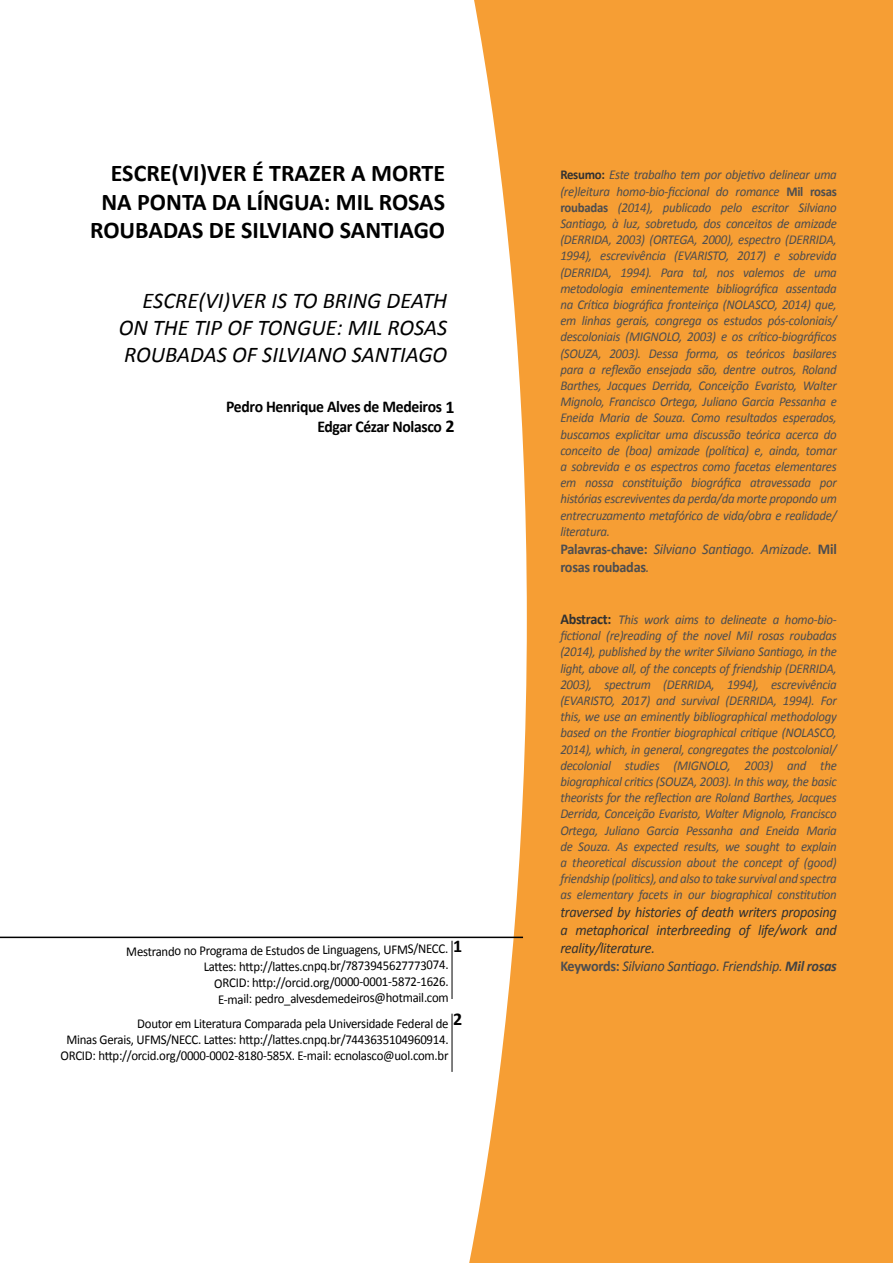
<style>
.page{position:relative;width:893px;height:1263px;background:#fff}
.page>*{position:absolute;margin:0;border:0;box-sizing:border-box;transform-origin:0 0}
.t1{font:700 24px/28.8px "Calibri";color:#000;text-align:right}
.t2{font:italic 22.5px/27px "Calibri";color:#000;text-align:justify}
.t3{font:700 18px "Calibri";color:#000}
.t4{font:700 16.5px/19.8px "Calibri";letter-spacing:-.02em;color:#000;text-align:right;scale:.95 1}
.t5{font:italic 15px/18px "Calibri";letter-spacing:-.02em;color:#313131;scale:.95 1}
.t6{font:700 15px/18px "Calibri";letter-spacing:-.02em;color:#4d4d4f;scale:.95 1}
.t7{font:italic 13.5px/16.2px "Calibri";letter-spacing:-.02em;color:#4d4d4f;text-align:justify;scale:.95 1}
.t8{font:13.5px/16px "Calibri";letter-spacing:-.03em;color:#000;text-align:right;scale:.95 1}
.s1{font-size:18px}
.s2{font-weight:700;font-style:normal;color:#313131}
.s3{font-weight:700;font-style:normal}
.s4{font-weight:400;font-style:italic}
.s5{font-weight:700;font-style:normal;font-size:15px;color:#313131}
.s6{font-weight:700;font-style:normal;color:#4d4d4f}
.s7{color:#424242}
.s8{font-weight:700;color:#424242}
</style>
<div class="page">
<svg style="left:469px;top:0;width:424px;height:1263px;background:#f6a747"></svg>
<hr style="left:0;top:936px;width:523px;height:2px;background:#000">
<hr style="left:452px;top:941px;width:1px;height:58px;background:#000">
<hr style="left:452px;top:1014px;width:1px;height:58px;background:#000">
<h1 class="t1" style="left:90px;top:158px;width:357px">ESCRE(VI)VER É TRAZER A MORTE<br>NA PONTA DA LÍNGUA: MIL ROSAS<br>ROUBADAS DE SILVIANO SANTIAGO</h1>
<h2 class="t2" style="left:119px;top:286px;width:330px;text-indent:24px">ESCRE(VI)VER IS TO BRING DEATH ON THE TIP OF TONGUE: MIL ROSAS ROUBADAS OF SILVIANO SANTIAGO</h2>
<p class="t4" style="left:226px;top:397px;width:242px">Pedro Henrique Alves de Medeiros <span class="s1">1<br></span>Edgar Cézar Nolasco <span class="s1">2</span></p>
<h3 class="t3" style="left:453px;top:934px;width:11px">1</h3>
<p class="t8" style="left:126px;top:942px;width:341px">Mestrando no Programa de Estudos de Linguagens, UFMS/NECC.<br>Lattes: http://lattes.cnpq.br/7873945627773074.<br>ORCID: http://orcid.org/0000-0001-5872-1626.<br>E-mail: pedro_alvesdemedeiros@hotmail.com</p>
<p class="t8" style="left:61px;top:1015px;width:410px">Doutor em Literatura Comparada pela Universidade Federal de<br>Minas Gerais, UFMS/NECC. Lattes: http://lattes.cnpq.br/7443635104960914.<br>ORCID: http://orcid.org/0000-0002-8180-585X. E-mail: ecnolasco@uol.com.br</p>
<h3 class="t3" style="left:453px;top:1007px;width:11px">2</h3>
<p class="t7" style="left:560px;top:166px;width:293px"><span class="s2">Resumo:</span> Este trabalho tem por objetivo delinear uma (re)leitura homo-bio-ficcional do romance <span class="s3">Mil rosas roubadas</span> (2014), publicado pelo escritor Silviano Santiago, à luz, sobretudo, dos conceitos de amizade (DERRIDA, 2003) (ORTEGA, 2000), espectro (DERRIDA, 1994), escrevivência (EVARISTO, 2017) e sobrevida (DERRIDA, 1994). Para tal, nos valemos de uma metodologia eminentemente bibliográfica assentada na Crítica biográfica fronteiriça (NOLASCO, 2014) que, em linhas gerais, congrega os estudos pós-coloniais/ descoloniais (MIGNOLO, 2003) e os crítico-biográficos (SOUZA, 2003). Dessa forma, os teóricos basilares para a reflexão ensejada são, dentre outros, Roland Barthes, Jacques Derrida, Conceição Evaristo, Walter Mignolo, Francisco Ortega, Juliano Garcia Pessanha e Eneida Maria de Souza. Como resultados esperados, buscamos explicitar uma discussão teórica acerca do conceito de (boa) amizade (política) e, ainda, tomar a sobrevida e os espectros como facetas elementares em nossa constituição biográfica atravessada por histórias escreviventes da perda/da morte propondo um entrecruzamento metafórico de vida/obra e realidade/ literatura.</p>
<p class="t6" style="left:560px;top:540px;width:293px">Palavras-chave: <span class="s4">Silviano Santiago. Amizade.</span> Mil rosas roubadas<span class="s4">.</span></p>
<p class="t7" style="left:560px;top:611px;width:293px"><span class="s5">Abstract:</span> This work aims to delineate a homo-bio&shy;fictional (re)reading of the novel Mil rosas roubadas (2014), published by the writer Silviano Santiago, in the light, above all, of the concepts of friendship (DERRIDA, 2003), spectrum (DERRIDA, 1994), escrevivência (EVARISTO, 2017) and survival (DERRIDA, 1994). For this, we use an eminently bibliographical methodology based on the Frontier biographical critique (NOLASCO, 2014), which, in general, congregates the postcolonial/ decolonial studies (MIGNOLO, 2003) and the biographical critics (SOUZA, 2003). In this way, the basic theorists for the reflection are Roland Barthes, Jacques Derrida, Conceição Evaristo, Walter Mignolo, Francisco Ortega, Juliano Garcia Pessanha and Eneida Maria de Souza. As expected results, we sought to explain a theoretical discussion about the concept of (good) friendship (politics), and also to take survival and spectra as elementary facets in our biographical constitution</p>
<p class="t5" style="left:560px;top:903px;width:293px">traversed by histories of death writers proposing a metaphorical interbreeding of life/work and reality/literature.<br><span class="s6">Keywords:</span> <span class="s7">Silviano Santiago. Friendship.</span> <span class="s8">Mil rosas</span></p>
</div>
